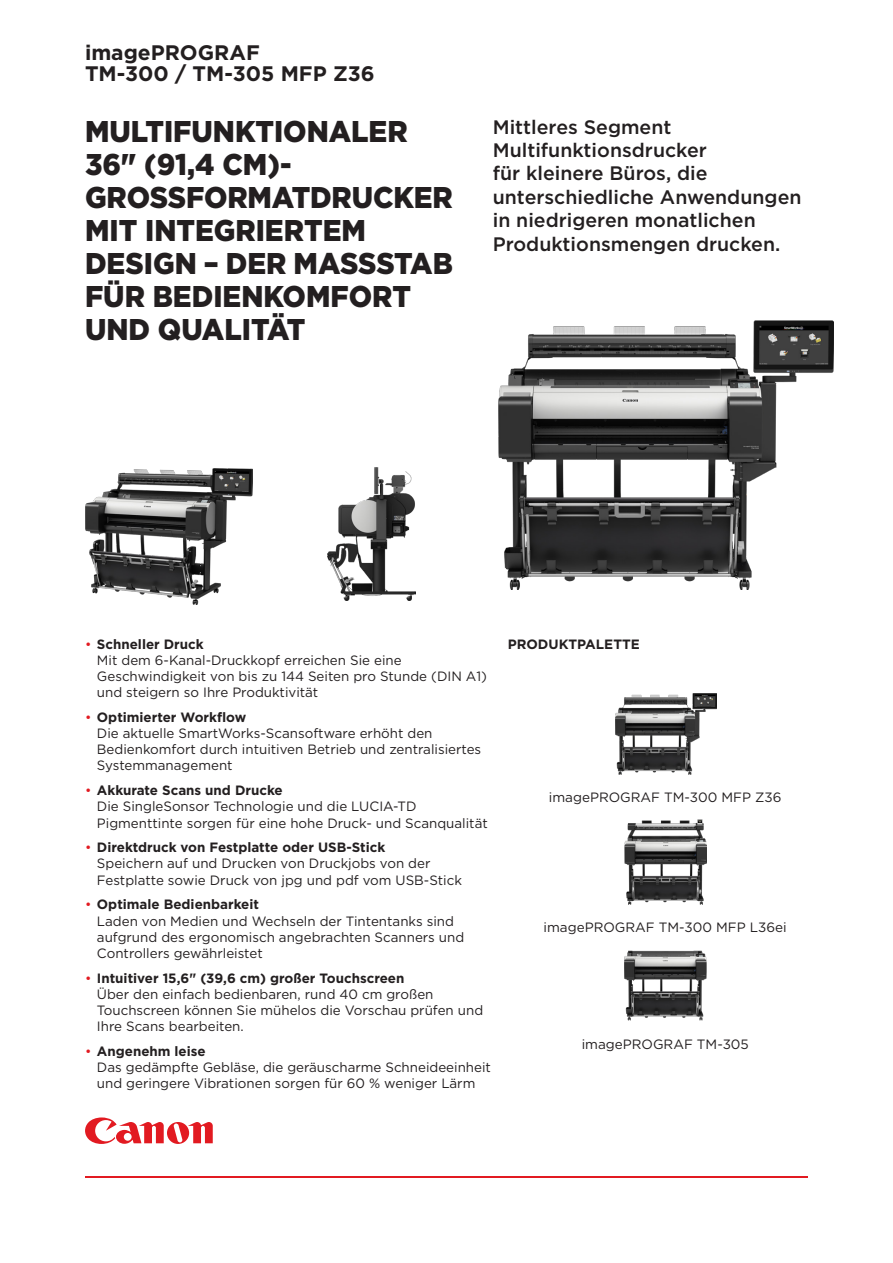
<style>
.page{position:relative;width:893px;height:1263px;background:#fff}
.page>*{position:absolute;margin:0;border:0;box-sizing:border-box;transform-origin:0 0}
.COVER_HEADER_LARGE{font:900 30px/33px "Gotham";color:#231f20;scale:.94 1}
.t1{font:700 21px/21px "Gotham";color:#231f20}
.INTRO{font:500 19.5px/23.4px "Gotham";color:#231f20}
.BODY{font:13.5px/16.2px "Gotham";color:#231f20}
.SUBHEAD{font:700 13.5px "Gotham";color:#231f20}
.s1{font-weight:400;color:#e21a21}
.s2{color:#e21a21}
.s3{font-weight:700}
</style>
<div class="page">
<svg style="left:85px;top:1117px;width:128px;height:27px"></svg>
<hr style="left:85px;top:1176px;width:723px;height:2px;background:#e21a21">
<img style="left:85px;top:469px;width:168px;height:135px">
<img style="left:498px;top:320px;width:335px;height:269px">
<img style="left:328px;top:467px;width:88px;height:134px">
<img style="left:615px;top:693px;width:101px;height:81px">
<img style="left:625px;top:819px;width:82px;height:85px">
<img style="left:625px;top:951px;width:82px;height:69px">
<p class="t1" style="left:85px;top:42px;width:291px">imagePROGRAF<br>TM-300 / TM-305 MFP Z36</p>
<p class="COVER_HEADER_LARGE" style="left:85px;top:115px;width:393px">MULTIFUNKTIONALER<br>36" (91,4 CM)-<br>GROSSFORMATDRUCKER<br>MIT INTEGRIERTEM<br>DESIGN – DER MASSSTAB<br>FÜR BEDIENKOMFORT<br>UND QUALITÄT</p>
<p class="INTRO" style="left:493px;top:115px;width:310px">Mittleres Segment<br>Multifunktionsdrucker<br>für kleinere Büros, die unterschiedliche Anwendungen in niedrigeren monatlichen<br>Produktionsmengen drucken.</p>
<p class="SUBHEAD" style="left:85px;top:635px;width:120px"><span class="s1">•</span> Schneller Druck</p>
<p class="SUBHEAD" style="left:508px;top:635px;width:134px">PRODUKTPALETTE</p>
<p class="BODY" style="left:97px;top:651px;width:392px">Mit dem 6-Kanal-Druckkopf erreichen Sie eine<br>Geschwindigkeit von bis zu 144 Seiten pro Stunde (DIN A1) und steigern so Ihre Produktivität</p>
<p class="BODY" style="left:97px;top:709px;width:386px;text-indent:-12px"><span class="s2">•</span> <span class="s3">Optimierter Workflow<br></span>Die aktuelle SmartWorks-Scansoftware erhöht den Bedienkomfort durch intuitiven Betrieb und zentralisiertes Systemmanagement</p>
<p class="BODY" style="left:97px;top:782px;width:392px;text-indent:-12px"><span class="s2">•</span> <span class="s3">Akkurate Scans und Drucke<br></span>Die SingleSonsor Technologie und die LUCIA-TD<br>Pigmenttinte sorgen für eine hohe Druck- und Scanqualität</p>
<p class="BODY" style="left:97px;top:839px;width:367px;text-indent:-12px"><span class="s2">•</span> <span class="s3">Direktdruck von Festplatte oder USB-Stick<br></span>Speichern auf und Drucken von Druckjobs von der<br>Festplatte sowie Druck von jpg und pdf vom USB-Stick</p>
<p class="BODY" style="left:97px;top:896px;width:369px;text-indent:-12px"><span class="s2">•</span> <span class="s3">Optimale Bedienbarkeit<br></span>Laden von Medien und Wechseln der Tintentanks sind aufgrund des ergonomisch angebrachten Scanners und Controllers gewährleistet</p>
<p class="BODY" style="left:97px;top:969px;width:388px;text-indent:-12px"><span class="s2">•</span> <span class="s3">Intuitiver 15,6" (39,6 cm) großer Touchscreen<br></span>Über den einfach bedienbaren, rund 40 cm großen Touchscreen können Sie mühelos die Vorschau prüfen und Ihre Scans bearbeiten.</p>
<p class="BODY" style="left:97px;top:1043px;width:396px;text-indent:-12px"><span class="s2">•</span> <span class="s3">Angenehm leise<br></span>Das gedämpfte Gebläse, die geräuscharme Schneideeinheit und geringere Vibrationen sorgen für 60 % weniger Lärm</p>
<p class="BODY" style="left:549px;top:789px;width:234px">imagePROGRAF TM-300 MFP Z36</p>
<p class="BODY" style="left:544px;top:919px;width:245px">imagePROGRAF TM-300 MFP L36ei</p>
<p class="BODY" style="left:582px;top:1036px;width:169px">imagePROGRAF TM-305</p>
</div>
